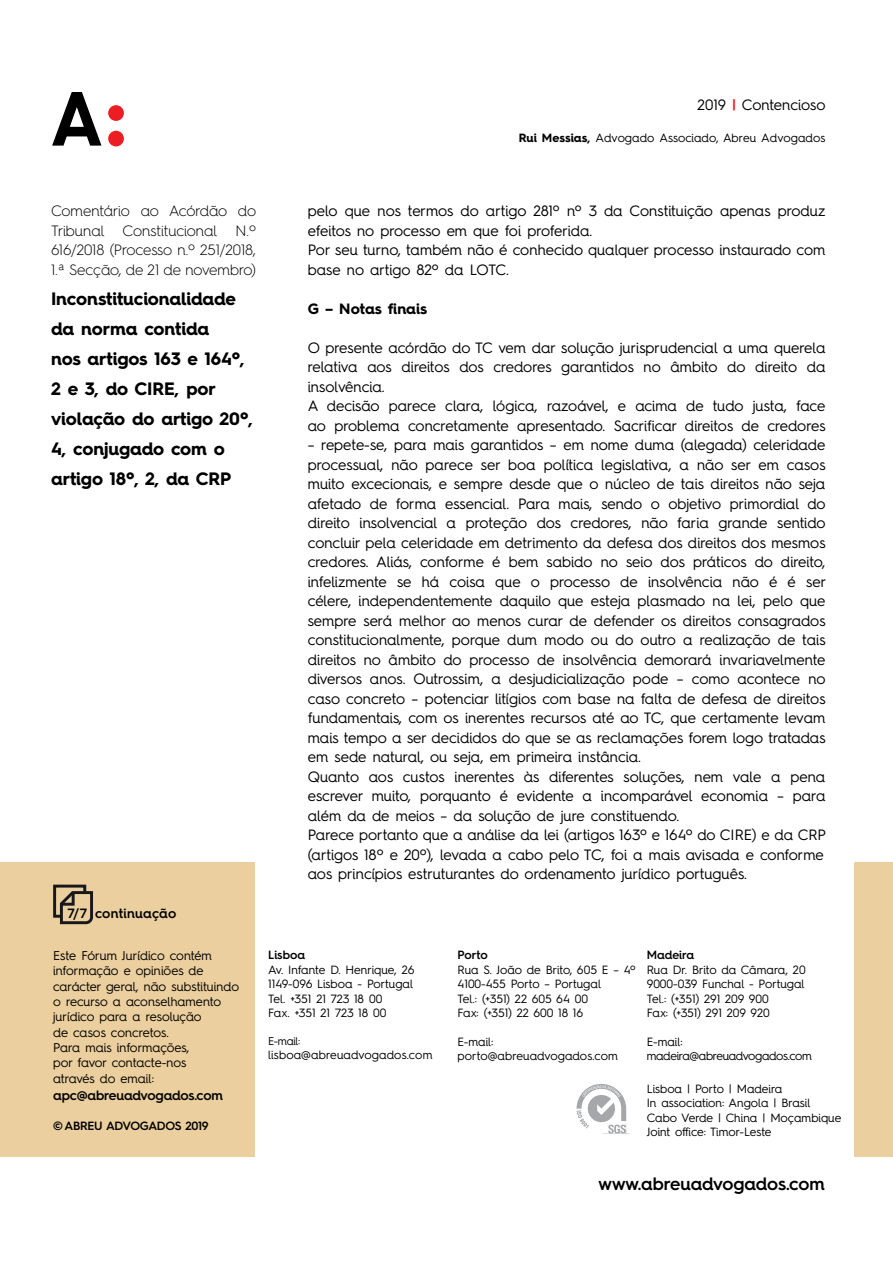
<style>
.page{position:relative;width:893px;height:1263px;background:#fff}
.page>*{position:absolute;margin:0;border:0;box-sizing:border-box;transform-origin:0 0}
.t1{font:700 18px/30px "Hurme Geometric Sans 4";letter-spacing:-.005em;color:#000}
.t2{font:600 18px "Hurme Geometric Sans 4";letter-spacing:-.01em;color:#000}
.t3{font:15px/19.5px "Hurme Geometric Sans 4";color:#000}
.t4{font:300 15px/19.5px "Hurme Geometric Sans 4";letter-spacing:-.005em;color:#000;text-align:justify}
.t5{font:700 15px "Hurme Geometric Sans 4";color:#000}
.t6{font:600 13.5px "Hurme Geometric Sans 4";letter-spacing:-.01em;color:#000}
.t7{font:600 13.5px "Hurme Geometric Sans 4";letter-spacing:.01em;color:#000}
.t8{font:12.75px/15.5px "Hurme Geometric Sans 4";color:#000}
.t9{font:12px/14.4px "Hurme Geometric Sans 4";color:#000}
.t10{font:12px/14.4px "Hurme Geometric Sans 4";letter-spacing:-.03em;color:#000}
.t11{font:600 12px "Hurme Geometric Sans 4";letter-spacing:-.025em;color:#000}
.t12{font:600 12px "Hurme Geometric Sans 4";letter-spacing:-.005em;color:#000}
.t13{font:11.25px "Hurme Geometric Sans 4";color:#000}
.s1{font-weight:600;color:#ed1d24}
.s2{font-weight:700}
</style>
<div class="page">
<div style="left:0;top:862px;width:254px;height:294px;background:#ebcf9e"></div>
<div style="left:855px;top:862px;width:38px;height:294px;background:#ebcf9e"></div>
<svg style="left:53px;top:884px;width:40px;height:41px"></svg>
<div style="left:108px;top:105px;width:16px;height:16px;background:#ed1d24;border-radius:50%"></div>
<div style="left:108px;top:131px;width:16px;height:15px;background:#ed1d24;border-radius:50%"></div>
<svg style="left:52px;top:92px;width:49px;height:54px"></svg>
<svg style="left:577px;top:1084px;width:52px;height:51px"></svg>
<p class="t3" style="left:698px;top:94px;width:129px">2019 <span class="s1">|</span> Contencioso</p>
<p class="t9" style="left:519px;top:130px;width:308px"><span class="s2">Rui Messias,</span> Advogado Associado, Abreu Advogados</p>
<p class="t4" style="left:51px;top:201px;width:207px">Comentário ao Acórdão do Tribunal Constitucional N.º 616/2018 (Processo n.º 251/2018, 1.ª Secção, de 21 de novembro)</p>
<p class="t1" style="left:51px;top:283px;width:203px">Inconstitucionalidade da norma contida<br>nos artigos 163 e 164º,<br>2 e 3, do CIRE, por violação do artigo 20º,<br>4, conjugado com o artigo 18º, 2, da CRP</p>
<p class="t7" style="left:68px;top:903px;width:110px">7/7 continuação</p>
<p class="t8" style="left:53px;top:947px;width:187px">Este Fórum Jurídico contém informação e opiniões de carácter geral, não substituindo o recurso a aconselhamento jurídico para a resolução<br>de casos concretos.<br>Para mais informações,<br>por favor contacte-nos<br>através do email:</p>
<p class="t6" style="left:53px;top:1085px;width:172px">apc@abreuadvogados.com</p>
<p class="t11" style="left:53px;top:1117px;width:157px">© ABREU ADVOGADOS 2019</p>
<p class="t3" style="left:308px;top:201px;width:519px">pelo que nos termos do artigo 281º nº 3 da Constituição apenas produz efeitos no processo em que foi proferida.<br>Por seu turno, também não é conhecido qualquer processo instaurado com base no artigo 82º da LOTC.</p>
<p class="t5" style="left:308px;top:298px;width:121px">G – Notas finais</p>
<p class="t3" style="left:308px;top:337px;width:519px">O presente acórdão do TC vem dar solução jurisprudencial a uma querela relativa aos direitos dos credores garantidos no âmbito do direito da insolvência.<br>A decisão parece clara, lógica, razoável, e acima de tudo justa, face ao problema concretamente apresentado. Sacrificar direitos de credores</p>
<p class="t3" style="left:308px;top:435px;width:520px">– repete-se, para mais garantidos – em nome duma (alegada) celeridade processual, não parece ser boa política legislativa, a não ser em casos muito excecionais, e sempre desde que o núcleo de tais direitos não seja afetado de forma essencial. Para mais, sendo o objetivo primordial do direito insolvencial a proteção dos credores, não faria grande sentido concluir pela celeridade em detrimento da defesa dos direitos dos mesmos credores. Aliás, conforme é bem sabido no seio dos práticos do direito, infelizmente se há coisa que o processo de insolvência não é é ser célere, independentemente daquilo que esteja plasmado na lei, pelo que sempre será melhor ao menos curar de defender os direitos consagrados constitucionalmente, porque dum modo ou do outro a realização de tais direitos no âmbito do processo de insolvência demorará invariavelmente diversos anos. Outrossim, a desjudicialização pode – como acontece no caso concreto – potenciar litígios com base na falta de defesa de direitos fundamentais, com os inerentes recursos até ao TC, que certamente levam mais tempo a ser decididos do que se as reclamações forem logo tratadas em sede natural, ou seja, em primeira instância.<br>Quanto aos custos inerentes às diferentes soluções, nem vale a pena escrever muito, porquanto é evidente a incomparável economia – para além da de meios – da solução de jure constituendo.<br>Parece portanto que a análise da lei (artigos 163º e 164º do CIRE) e da CRP (artigos 18º e 20º), levada a cabo pelo TC, foi a mais avisada e conforme aos princípios estruturantes do ordenamento jurídico português.</p>
<p class="t11" style="left:268px;top:947px;width:38px">Lisboa</p>
<p class="t9" style="left:268px;top:962px;width:148px">Av. Infante D. Henrique, 26<br>1149-096 Lisboa - Portugal<br>Tel. +351 21 723 18 00<br>Fax. +351 21 723 18 00</p>
<p class="t13" style="left:268px;top:1033px;width:34px">E-mail:</p>
<p class="t9" style="left:268px;top:1047px;width:166px">lisboa@abreuadvogados.com</p>
<p class="t11" style="left:457px;top:947px;width:32px">Porto</p>
<p class="t9" style="left:457px;top:962px;width:180px">Rua S. João de Brito, 605 E – 4º<br>4100-455 Porto – Portugal<br>Tel.: (+351) 22 605 64 00<br>Fax: (+351) 22 600 18 16</p>
<p class="t9" style="left:457px;top:1034px;width:162px">E-mail: porto@abreuadvogados.com</p>
<p class="t12" style="left:647px;top:947px;width:49px">Madeira</p>
<p class="t9" style="left:647px;top:962px;width:160px">Rua Dr. Brito da Câmara, 20<br>9000-039 Funchal - Portugal<br>Tel.: (+351) 291 209 900<br>Fax: (+351) 291 209 920</p>
<p class="t10" style="left:647px;top:1034px;width:167px">E-mail: madeira@abreuadvogados.com</p>
<p class="t9" style="left:647px;top:1081px;width:196px">Lisboa | Porto | Madeira<br>In association: Angola | Brasil<br>Cabo Verde | China | Moçambique<br>Joint office: Timor-Leste</p>
<p class="t2" style="left:599px;top:1171px;width:228px">www.abreuadvogados.com</p>
</div>
